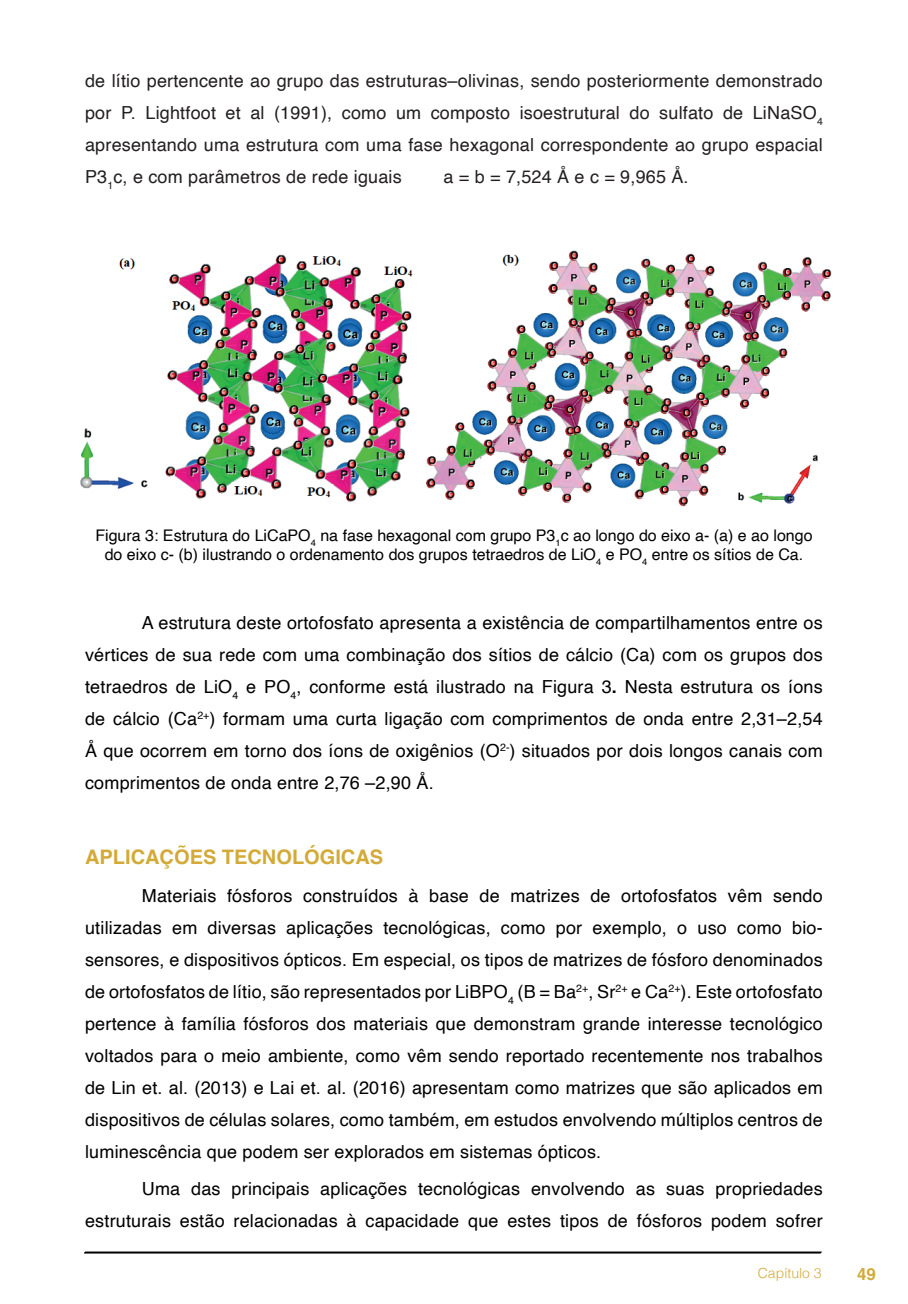
<style>
.page{position:relative;width:908px;height:1304px;background:#fff}
.page>*{position:absolute;margin:0;border:0;box-sizing:border-box;transform-origin:0 0}
.t1{font:700 20px "Helvetica";color:#d3aa38}
.t2{font:18px/32px "Helvetica";letter-spacing:.01em;color:#000;text-align:justify}
.t3{font:18px/32px "Helvetica";letter-spacing:.01em;color:#231f20;text-align:justify}
.t4{font:700 16.8px "Helvetica";color:#d3aa38}
.t5{font:16px/19.2px "Helvetica";color:#000;text-align:center}
.t6{font:300 14px "Helvetica";color:#d3aa38}
.s1{font-weight:700}
</style>
<div class="page">
<svg style="left:84px;top:1251px;width:737px;height:3px;background:#515151"></svg>
<img style="left:80px;top:250px;width:752px;height:257px">
<p class="t3" style="left:85px;top:65px;width:739px">de lítio pertencente ao grupo das estruturas–olivinas, sendo posteriormente demonstrado por P. Lightfoot et al (1991), como um composto isoestrutural do sulfato de LiNaSO<sub>4 </sub>apresentando uma estrutura com uma fase hexagonal correspondente ao grupo espacial P3<sub>1</sub>c, e com parâmetros de rede iguais</p>
<p class="t3" style="left:443px;top:161px;width:246px">a = b = 7,524 Å e c = 9,965 Å.</p>
<p class="t5" style="left:95px;top:526px;width:718px">Figura 3: Estrutura do LiCaPO<sub>4</sub> na fase hexagonal com grupo P3<sub>1</sub>c ao longo do eixo a- (a) e ao longo do eixo c- (b) ilustrando o ordenamento dos grupos tetraedros de LiO<sub>4</sub> e PO<sub>4</sub> entre os sítios de Ca.</p>
<p class="t2" style="left:85px;top:608px;width:739px;text-indent:57px">A estrutura deste ortofosfato apresenta a existência de compartilhamentos entre os vértices de sua rede com uma combinação dos sítios de cálcio (Ca) com os grupos dos tetraedros de LiO<sub>4</sub> e PO<sub>4</sub>, conforme está ilustrado na Figura 3<span class="s1">.</span> Nesta estrutura os íons de cálcio (Ca<sup>2+</sup>) formam uma curta ligação com comprimentos de onda entre 2,31–2,54<br>Å que ocorrem em torno dos íons de oxigênios (O<sup>2-</sup>) situados por dois longos canais com comprimentos de onda entre 2,76 –2,90 Å.</p>
<p class="t1" style="left:85px;top:845px;width:299px">APLICAÇÕES TECNOLÓGICAS</p>
<p class="t2" style="left:85px;top:880px;width:739px;text-indent:57px">Materiais fósforos construídos à base de matrizes de ortofosfatos vêm sendo utilizadas em diversas aplicações tecnológicas, como por exemplo, o uso como bio&shy;sensores, e dispositivos ópticos. Em especial, os tipos de matrizes de fósforo denominados de ortofosfatos de lítio, são representados por LiBPO<sub>4</sub> (B = Ba<sup>2+</sup>, Sr<sup>2+</sup> e Ca<sup>2+</sup>). Este ortofosfato pertence à família fósforos dos materiais que demonstram grande interesse tecnológico voltados para o meio ambiente, como vêm sendo reportado recentemente nos trabalhos de Lin et. al. (2013) e Lai et. al. (2016) apresentam como matrizes que são aplicados em dispositivos de células solares, como também, em estudos envolvendo múltiplos centros de luminescência que podem ser explorados em sistemas ópticos.</p>
<p class="t2" style="left:85px;top:1174px;width:738px;text-align:right">Uma das principais aplicações tecnológicas envolvendo as suas propriedades estruturais estão relacionadas à capacidade que estes tipos de fósforos podem sofrer</p>
<p class="t6" style="left:757px;top:1261px;width:65px">Capítulo 3</p>
<p class="t4" style="left:856px;top:1264px;width:20px">49</p>
</div>
